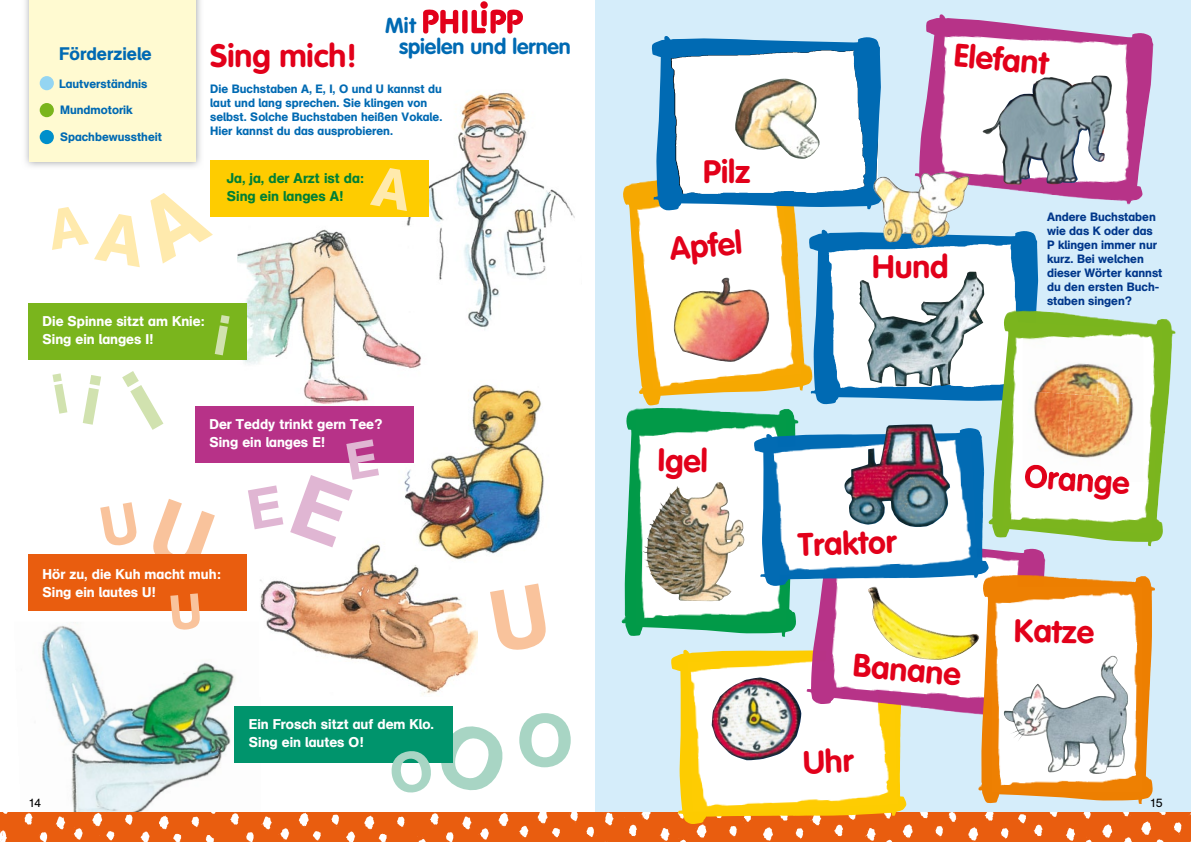
<style>
.page{position:relative;width:1191px;height:842px;background:#fff}
.page>*{position:absolute;margin:0;border:0;box-sizing:border-box;transform-origin:0 0}
.t1{font:73.4px "AG Schoolbook Medium A";color:#a8d5c4}
.t2{font:700 32px "VAG Rounded";color:#e2001a}
.t3{font:700 21.4px "VAG Rounded";letter-spacing:-.005em;color:#006ab3}
.t4{font:18px "AG Schoolbook Medium A";color:#006ab3}
.t5{font:14px/18px "AG Schoolbook Medium A";color:#fff}
.t6{font:14px/18px "AG Schoolbook Medium A";color:#008035}
.t7{font:12px/14px "AG Schoolbook Medium A";color:#006ab3}
.t8{font:12px/14px "AG Schoolbook Medium A";color:#00378b}
.t9{font:12px "AG Schoolbook Regular A";color:#000}
</style>
<div class="page">
<img style="left:41px;top:622px;width:220px;height:190px">
<div style="left:595px;top:0;width:596px;height:842px;background:#d5edfa"></div>
<img style="left:25px;top:0;width:176px;height:167px">
<div style="left:29px;top:0;width:166px;height:161px;background:#fffad1"></div>
<div style="left:40px;top:76px;width:14px;height:14px;background:#94d5f2;border-radius:50%"></div>
<div style="left:40px;top:103px;width:14px;height:14px;background:#7ab51d;border-radius:50%"></div>
<div style="left:40px;top:130px;width:14px;height:14px;background:#008fcb;border-radius:50%"></div>
<img style="left:623px;top:183px;width:10px;height:80px">
<img style="left:595px;top:812px;width:596px;height:30px">
<svg style="left:0;top:812px;width:595px;height:30px;background:#eb702c"></svg>
<img style="left:260px;top:545px;width:218px;height:151px">
<img style="left:428px;top:93px;width:147px;height:235px">
<img style="left:237px;top:216px;width:191px;height:188px">
<img style="left:388px;top:379px;width:156px;height:187px">
<img style="left:670px;top:812px;width:236px;height:12px">
<img style="left:621px;top:410px;width:12px;height:226px">
<img style="left:926px;top:14px;width:119px;height:14px">
<div style="left:28px;top:304px;width:219px;height:56px;background:#7ab51d"></div>
<div style="left:195px;top:406px;width:218px;height:56px;background:#b73288"></div>
<div style="left:28px;top:554px;width:219px;height:56px;background:#e95d0f"></div>
<div style="left:234px;top:707px;width:218px;height:56px;background:#00946c"></div>
<div style="left:210px;top:160px;width:219px;height:56px;background:#fecc00"></div>
<img style="left:1162px;top:319px;width:13px;height:216px">
<div style="left:462px;top:10px;width:5px;height:23px;background:#e2001a;border-radius:3px"></div>
<svg style="left:423px;top:9px;width:35px;height:25px"></svg>
<div style="left:480px;top:1px;width:8px;height:8px;background:#e2001a;border-radius:50%"></div>
<svg style="left:471px;top:9px;width:52px;height:25px"></svg>
<img style="left:633px;top:28px;width:529px;height:784px">
<svg style="left:452px;top:718px;width:1px;height:45px"></svg>
<svg style="left:170px;top:610px;width:31px;height:21px"></svg>
<svg style="left:290px;top:462px;width:89px;height:85px"></svg>
<h3 class="t4" style="left:59px;top:43px;width:94px">Förderziele</h3>
<p class="t7" style="left:59px;top:76px;width:90px">Lautverständnis</p>
<p class="t7" style="left:60px;top:102px;width:74px">Mundmotorik</p>
<p class="t7" style="left:60px;top:129px;width:103px">Spachbewusstheit</p>
<h2 class="t2" style="left:210px;top:37px;width:148px">Sing mich!</h2>
<h3 class="t3" style="left:385px;top:13px;width:32px">Mit</h3>
<h3 class="t3" style="left:399px;top:34px;width:173px">spielen und lernen</h3>
<p class="t7" style="left:210px;top:82px;width:233px">Die Buchstaben A, E, I, O und U kannst du laut und lang sprechen. Sie klingen von selbst. Solche Buchstaben heißen Vokale.<br>Hier kannst du das ausprobieren.</p>
<p class="t6" style="left:227px;top:169px;width:139px">Ja, ja, der Arzt ist da:<br>Sing ein langes A!</p>
<p class="t5" style="left:43px;top:312px;width:164px">Die Spinne sitzt am Knie:<br>Sing ein langes I!</p>
<p class="t5" style="left:209px;top:415px;width:175px">Der Teddy trinkt gern Tee?<br>Sing ein langes E!</p>
<p class="t5" style="left:43px;top:565px;width:180px">Hör zu, die Kuh macht muh:<br>Sing ein lautes U!</p>
<p class="t9" style="left:28px;top:796px;width:14px">14</p>
<p class="t5" style="left:249px;top:715px;width:187px">Ein Frosch sitzt auf dem Klo.<br>Sing ein lautes O!</p>
<h1 class="t1" style="left:517px;top:696px;width:58px">O</h1>
<h2 class="t2" style="left:703px;top:153px;width:49px">Pilz</h2>
<h2 class="t2" style="left:668px;top:230px;width:74px;rotate:-5deg">Apfel</h2>
<h2 class="t2" style="left:955px;top:37px;width:96px;rotate:5deg">Elefant</h2>
<h2 class="t2" style="left:872px;top:248px;width:78px">Hund</h2>
<p class="t8" style="left:1047px;top:210px;width:117px">Andere Buchstaben wie das K oder das<br>P klingen immer nur kurz. Bei welchen dieser Wörter kannst du den ersten Buch&shy;staben singen?</p>
<h2 class="t2" style="left:658px;top:441px;width:52px;rotate:1deg">Igel</h2>
<h2 class="t2" style="left:797px;top:526px;width:100px;rotate:-2deg">Traktor</h2>
<h2 class="t2" style="left:855px;top:646px;width:109px;rotate:5deg">Banane</h2>
<h2 class="t2" style="left:1025px;top:457px;width:107px;rotate:4deg">Orange</h2>
<h2 class="t2" style="left:1014px;top:612px;width:81px;rotate:1deg">Katze</h2>
<p class="t9" style="left:1149px;top:796px;width:14px">15</p>
</div>
